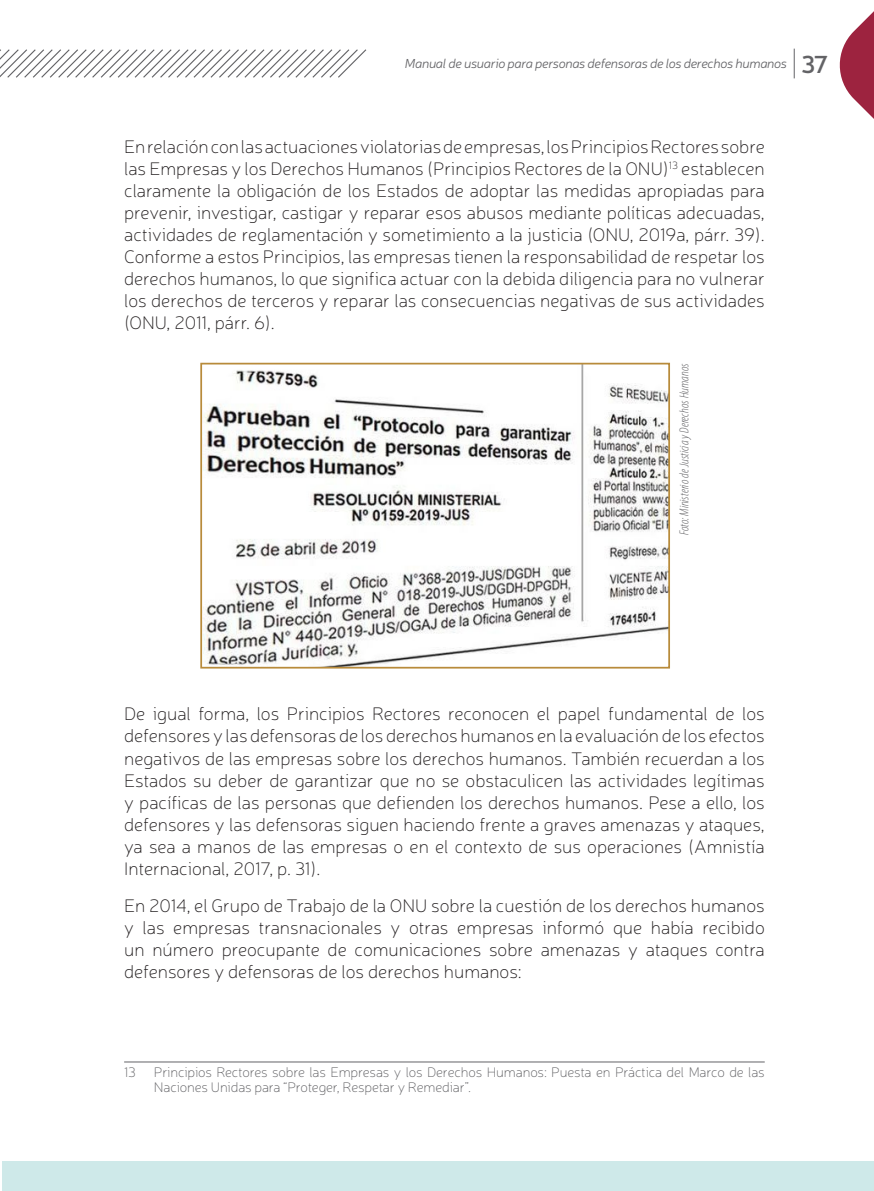
<style>
.page{position:relative;width:874px;height:1191px;background:#fff}
.page>*{position:absolute;margin:0;border:0;box-sizing:border-box;transform-origin:0 0}
.CAJA_DE_TEXTO{font:100 18.38px/22.1px "Neris";color:#231f20;text-align:justify}
.NOTA_DE_PIE{font:100 14px/14.9px "Neris";letter-spacing:-.01em;color:#636366}
.t1{font:italic 300 13.12px "Neris";letter-spacing:-.025em;color:#636366}
.FOTO{font:italic 300 condensed 13.12px "Myriad Pro";color:#636366}
.s1{font-weight:600;font-style:normal;font-size:24.5px}
</style>
<div class="page">
<div style="left:2px;top:1161px;width:871px;height:30px;background:#cee9e9"></div>
<svg style="left:793px;top:49px;width:1px;height:29px"></svg>
<img style="left:203px;top:366px;width:463px;height:299px">
<div style="left:200px;top:363px;width:469px;height:305px;border:2px solid #b88b3b"></div>
<hr style="left:124px;top:1061px;width:640px;height:1px;background:#636366">
<svg style="left:839px;top:12px;width:34px;height:106px"></svg>
<svg style="left:0;top:49px;width:366px;height:29px"></svg>
<p class="t1" style="left:405px;top:55px;width:424px">Manual de usuario para personas defensoras de los derechos humanos <span class="s1">37</span></p>
<p class="CAJA_DE_TEXTO" style="left:124px;top:135px;width:642px">En relación con las actuaciones violatorias de empresas, los Principios Rectores sobre las Empresas y los Derechos Humanos (Principios Rectores de la ONU)<sup>13</sup> establecen claramente la obligación de los Estados de adoptar las medidas apropiadas para prevenir, investigar, castigar y reparar esos abusos mediante políticas adecuadas, actividades de reglamentación y sometimiento a la justicia (ONU, 2019a, párr. 39).<br>Conforme a estos Principios, las empresas tienen la responsabilidad de respetar los derechos humanos, lo que significa actuar con la debida diligencia para no vulnerar los derechos de terceros y reparar las consecuencias negativas de sus actividades (ONU, 2011, párr. 6).</p>
<p class="FOTO" style="left:676px;top:535px;width:173px;rotate:-90deg">Foto: Ministerio de Justicia y Derechos Humanos</p>
<p class="CAJA_DE_TEXTO" style="left:124px;top:702px;width:642px">De igual forma, los Principios Rectores reconocen el papel fundamental de los defensores y las defensoras de los derechos humanos en la evaluación de los efectos negativos de las empresas sobre los derechos humanos. También recuerdan a los Estados su deber de garantizar que no se obstaculicen las actividades legítimas y pacíficas de las personas que defienden los derechos humanos. Pese a ello, los defensores y las defensoras siguen haciendo frente a graves amenazas y ataques, ya sea a manos de las empresas o en el contexto de sus operaciones (Amnistía Internacional, 2017, p. 31).</p>
<p class="CAJA_DE_TEXTO" style="left:124px;top:894px;width:641px">En 2014, el Grupo de Trabajo de la ONU sobre la cuestión de los derechos humanos y las empresas transnacionales y otras empresas informó que había recibido un número preocupante de comunicaciones sobre amenazas y ataques contra defensores y defensoras de los derechos humanos:</p>
<p class="NOTA_DE_PIE" style="left:124px;top:1064px;width:13px">13</p>
<p class="NOTA_DE_PIE" style="left:154px;top:1064px;width:612px">Principios Rectores sobre las Empresas y los Derechos Humanos: Puesta en Práctica del Marco de las<br>Naciones Unidas para “Proteger, Respetar y Remediar”.</p>
</div>
